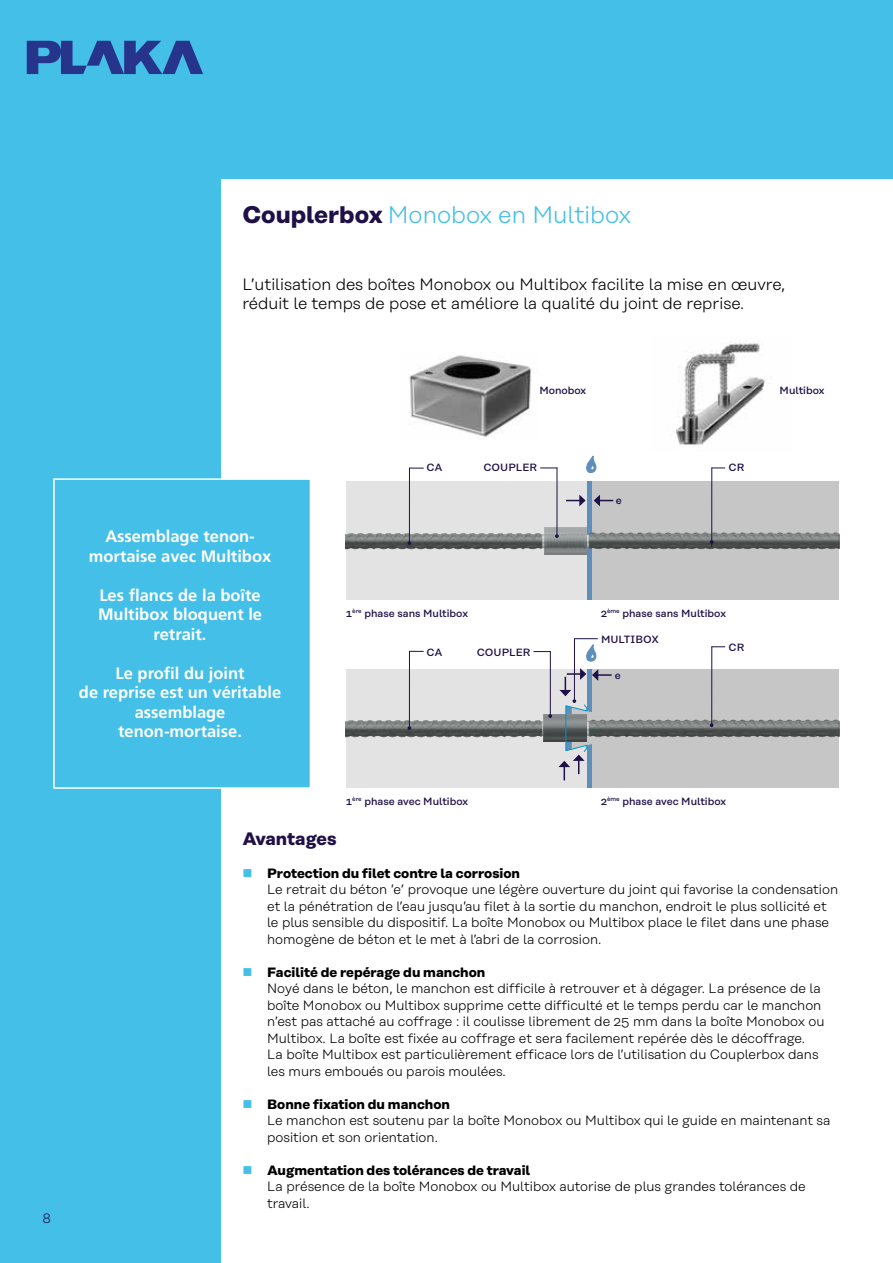
<style>
.page{position:relative;width:893px;height:1263px;background:#fff}
.page>*{position:absolute;margin:0;border:0;box-sizing:border-box;transform-origin:0 0}
.t1{font:300 24px "Rational Text";color:#44bfe7}
.t2{font:700 18px "Rational Text";letter-spacing:-.005em;color:#1f1047}
.t3{font:700 16.5px/19.5px "Frutiger LT Std";color:#fff;text-align:center}
.t4{font:300 16.5px/19.5px "Rational Text";color:#000}
.t5{font:300 13.5px/16.5px "Rational Text";color:#000}
.t6{font:300 13.5px "Rational Text";color:#1f1047}
.t7{font:500 10.5px "Rational Text";color:#1f1047}
.s1{font-weight:700;color:#1f1047}
.s2{color:#44bfe7}
.s3{font-weight:700}
</style>
<div class="page">
<div style="left:0;top:0;width:221px;height:1263px;background:#44bfe7"></div>
<svg style="left:27px;top:41px;width:176px;height:33px"></svg>
<div style="left:217px;top:0;width:676px;height:178px;background:#44bfe7"></div>
<div style="left:346px;top:481px;width:241px;height:119px;background:#e3e3e3"></div>
<div style="left:587px;top:481px;width:6px;height:119px;background:#5e8eba"></div>
<div style="left:593px;top:481px;width:246px;height:119px;background:#c6c6c6"></div>
<svg style="left:586px;top:455px;width:11px;height:18px"></svg>
<img style="left:587px;top:530px;width:252px;height:21px">
<img style="left:346px;top:533px;width:198px;height:17px">
<img style="left:544px;top:527px;width:43px;height:27px">
<div style="left:346px;top:669px;width:241px;height:119px;background:#e3e3e3"></div>
<div style="left:587px;top:669px;width:6px;height:119px;background:#5e8eba"></div>
<div style="left:593px;top:669px;width:246px;height:119px;background:#c6c6c6"></div>
<img style="left:612px;top:718px;width:227px;height:20px">
<img style="left:346px;top:721px;width:198px;height:17px">
<img style="left:544px;top:715px;width:14px;height:27px">
<hr style="left:409px;top:468px;width:1px;height:75px;background:#1f1047">
<svg style="left:407px;top:541px;width:4px;height:4px"></svg>
<svg style="left:410px;top:468px;width:14px;height:1px"></svg>
<hr style="left:711px;top:468px;width:1px;height:79px;background:#1f1047">
<svg style="left:711px;top:468px;width:14px;height:1px"></svg>
<hr style="left:557px;top:468px;width:1px;height:68px;background:#1f1047">
<svg style="left:555px;top:534px;width:4px;height:4px"></svg>
<svg style="left:540px;top:468px;width:17px;height:1px"></svg>
<svg style="left:566px;top:495px;width:20px;height:11px"></svg>
<svg style="left:594px;top:495px;width:19px;height:11px"></svg>
<hr style="left:574px;top:638px;width:1px;height:63px;background:#1f1047">
<svg style="left:574px;top:638px;width:24px;height:24px"></svg>
<hr style="left:409px;top:651px;width:1px;height:77px;background:#1f1047">
<svg style="left:407px;top:726px;width:4px;height:4px"></svg>
<svg style="left:410px;top:651px;width:14px;height:1px"></svg>
<hr style="left:711px;top:646px;width:1px;height:80px;background:#1f1047">
<svg style="left:711px;top:646px;width:14px;height:1px"></svg>
<hr style="left:550px;top:651px;width:1px;height:65px;background:#1f1047">
<svg style="left:548px;top:714px;width:4px;height:4px"></svg>
<svg style="left:533px;top:651px;width:18px;height:1px"></svg>
<img style="left:676px;top:343px;width:90px;height:102px">
<img style="left:409px;top:355px;width:123px;height:84px">
<svg style="left:558px;top:668px;width:54px;height:112px"></svg>
<div style="left:54px;top:479px;width:256px;height:309px;background:#44bfe7"></div>
<div style="left:53px;top:478px;width:258px;height:311px;border:2px solid #fff"></div>
<h1 class="t1" style="left:242px;top:201px;width:390px"><span class="s1">Couplerbox</span> Monobox en Multibox</h1>
<p class="t4" style="left:242px;top:274px;width:544px">L’utilisation des boîtes Monobox ou Multibox facilite la mise en œuvre, réduit le temps de pose et améliore la qualité du joint de reprise.</p>
<p class="t6" style="left:43px;top:1210px;width:10px">8</p>
<p class="t7" style="left:539px;top:384px;width:48px">Monobox</p>
<p class="t7" style="left:780px;top:384px;width:46px">Multibox</p>
<p class="t3" style="left:89px;top:527px;width:184px">Assemblage tenon&shy;mortaise avec Multibox</p>
<p class="t3" style="left:98px;top:585px;width:166px">Les flancs de la boîte<br>Multibox bloquent le retrait.</p>
<p class="t3" style="left:79px;top:663px;width:204px">Le profil du joint<br>de reprise est un véritable assemblage tenon-mortaise.</p>
<p class="t7" style="left:427px;top:462px;width:18px">CA</p>
<p class="t7" style="left:483px;top:462px;width:55px">COUPLER</p>
<p class="t7" style="left:729px;top:462px;width:17px">CR</p>
<p class="t7" style="left:616px;top:494px;width:8px">e</p>
<p class="t7" style="left:346px;top:607px;width:124px">1<sup>ère</sup> phase sans Multibox</p>
<p class="t7" style="left:601px;top:607px;width:127px">2<sup>ème</sup> phase sans Multibox</p>
<p class="t7" style="left:427px;top:646px;width:18px">CA</p>
<p class="t7" style="left:477px;top:646px;width:55px">COUPLER</p>
<p class="t7" style="left:601px;top:633px;width:59px">MULTIBOX</p>
<p class="t7" style="left:615px;top:669px;width:8px">e</p>
<p class="t7" style="left:729px;top:641px;width:17px">CR</p>
<p class="t7" style="left:346px;top:795px;width:124px">1<sup>ère</sup> phase avec Multibox</p>
<p class="t7" style="left:601px;top:795px;width:127px">2<sup>ème</sup> phase avec Multibox</p>
<h2 class="t2" style="left:242px;top:827px;width:96px">Avantages</h2>
<p class="t5" style="left:267px;top:865px;width:573px;text-indent:-25px"><span class="s2">■</span> <span class="s3">Protection du filet contre la corrosion<br></span>Le retrait du béton ’e’ provoque une légère ouverture du joint qui favorise la condensation et la pénétration de l’eau jusqu’au filet à la sortie du manchon, endroit le plus sollicité et le plus sensible du dispositif. La boîte Monobox ou Multibox place le filet dans une phase homogène de béton et le met à l’abri de la corrosion.</p>
<p class="t5" style="left:267px;top:964px;width:559px;text-indent:-25px"><span class="s2">■</span> <span class="s3">Facilité de repérage du manchon<br></span>Noyé dans le béton, le manchon est difficile à retrouver et à dégager. La présence de la boîte Monobox ou Multibox supprime cette difficulté et le temps perdu car le manchon n’est pas attaché au coffrage : il coulisse librement de 25 mm dans la boîte Monobox ou Multibox. La boîte est fixée au coffrage et sera facilement repérée dès le décoffrage.<br>La boîte Multibox est particulièrement efficace lors de l’utilisation du Couplerbox dans les murs emboués ou parois moulées.</p>
<p class="t5" style="left:267px;top:1096px;width:565px;text-indent:-25px"><span class="s2">■</span> <span class="s3">Bonne fixation du manchon<br></span>Le manchon est soutenu par la boîte Monobox ou Multibox qui le guide en maintenant sa position et son orientation.</p>
<p class="t5" style="left:267px;top:1162px;width:540px;text-indent:-25px"><span class="s2">■</span> <span class="s3">Augmentation des tolérances de travail<br></span>La présence de la boîte Monobox ou Multibox autorise de plus grandes tolérances de travail.</p>
</div>
